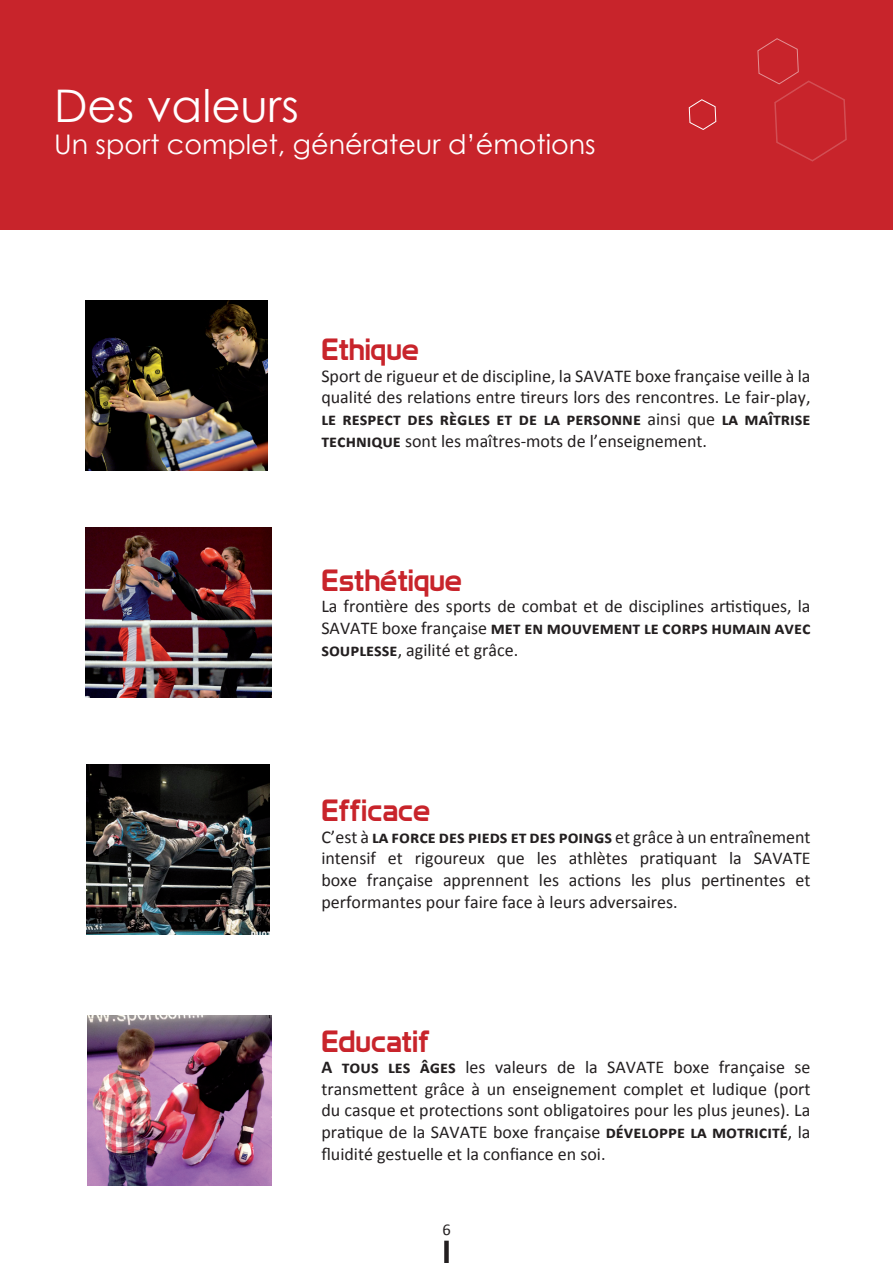
<style>
.page{position:relative;width:893px;height:1263px;background:#fff}
.page>*{position:absolute;margin:0;border:0;box-sizing:border-box;transform-origin:0 0}
.t1{font:45px "Century Gothic";color:#fff}
.t2{font:30px "Prototype";color:#c8242b}
.t3{font:27px "Century Gothic";color:#fff}
.t4{font:18px/21.6px "Calibri";color:#231f20;text-align:justify}
.t5{font:16.5px "Calibri";color:#231f20}
.s1{font-weight:700}
</style>
<div class="page">
<div style="left:0;top:0;width:893px;height:230px;background:#c8242b"></div>
<img style="left:85px;top:301px;width:182px;height:169px">
<img style="left:86px;top:764px;width:184px;height:171px">
<img style="left:85px;top:527px;width:186px;height:170px">
<img style="left:88px;top:1015px;width:183px;height:170px">
<svg style="left:688px;top:99px;width:29px;height:31px"></svg>
<svg style="left:757px;top:38px;width:90px;height:124px"></svg>
<div style="left:444px;top:1241px;width:5px;height:22px;background:#231f20"></div>
<h1 class="t1" style="left:54px;top:74px;width:246px">Des valeurs</h1>
<h3 class="t3" style="left:54px;top:126px;width:543px">Un sport complet, générateur d’émotions</h3>
<h2 class="t2" style="left:321px;top:332px;width:99px">Ethique</h2>
<p class="t4" style="left:321px;top:364px;width:491px">Sport de rigueur et de discipline, la SAVATE boxe française veille à la qualité des relations entre tireurs lors des rencontres. Le fair-play, <span class="s1">le respect des règles et de la personne</span> ainsi que <span class="s1">la maîtrise technique</span> sont les maîtres-mots de l’enseignement.</p>
<h2 class="t2" style="left:321px;top:562px;width:142px">Esthétique</h2>
<p class="t4" style="left:321px;top:595px;width:491px">La frontière des sports de combat et de disciplines artistiques, la SAVATE boxe française <span class="s1">met en mouvement le corps humain avec souplesse</span>, agilité et grâce.</p>
<h2 class="t2" style="left:321px;top:792px;width:110px">Efficace</h2>
<p class="t4" style="left:321px;top:825px;width:491px">C’est à <span class="s1">la force des pieds et des poings</span> et grâce à un entraînement intensif et rigoureux que les athlètes pratiquant la SAVATE boxe française apprennent les actions les plus pertinentes et performantes pour faire face à leurs adversaires.</p>
<h2 class="t2" style="left:321px;top:1023px;width:110px">Educatif</h2>
<p class="t4" style="left:321px;top:1055px;width:491px"><span class="s1">A tous les âges</span> les valeurs de la SAVATE boxe française se transmettent grâce à un enseignement complet et ludique (port du casque et protections sont obligatoires pour les plus jeunes). La pratique de la SAVATE boxe française <span class="s1">développe la motricité</span>, la fluidité gestuelle et la confiance en soi.</p>
<p class="t5" style="left:442px;top:1219px;width:10px">6</p>
</div>
